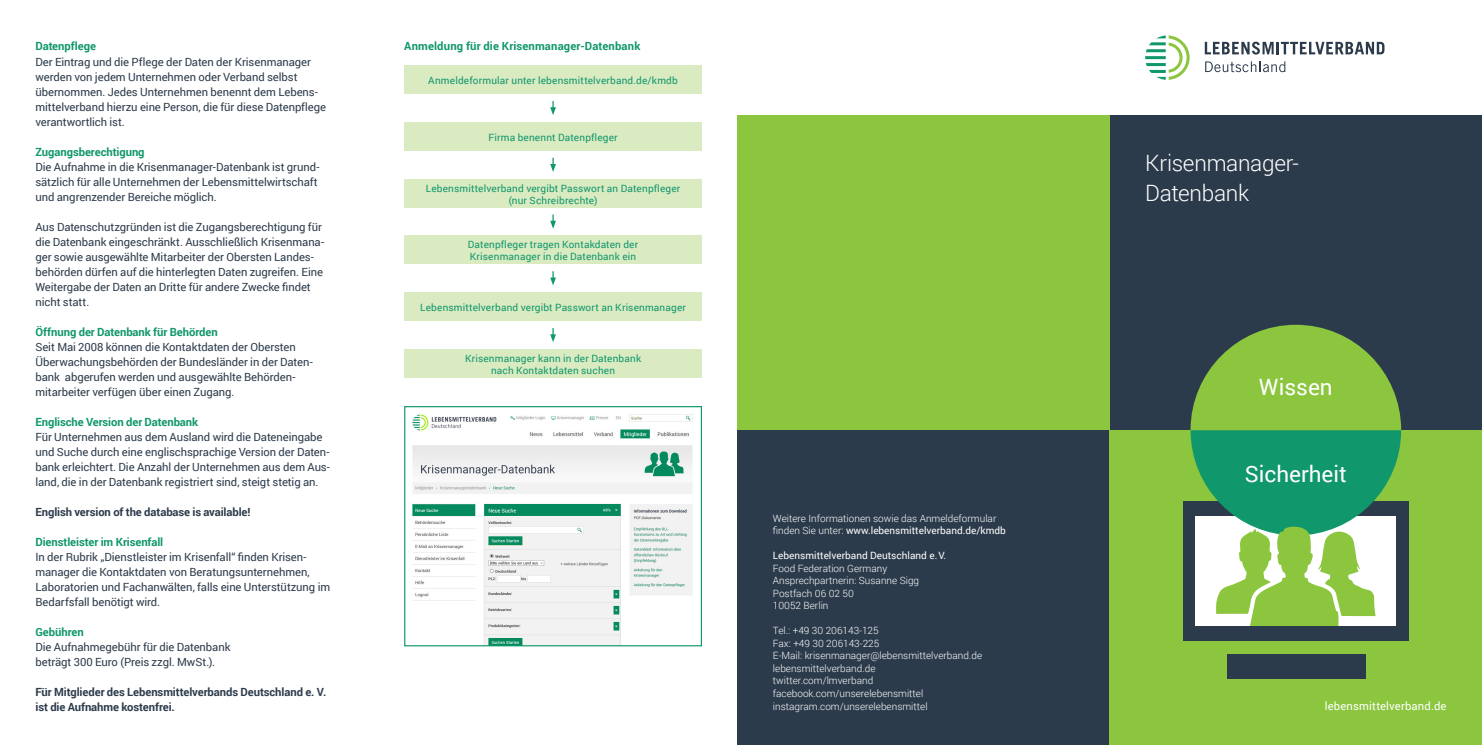
<style>
.page{position:relative;width:1482px;height:745px;background:#fff}
.page>*{position:absolute;margin:0;border:0;box-sizing:border-box;transform-origin:0 0}
.t1{font:300 22.5px/30px "Roboto";letter-spacing:-.015em;color:#fff}
.t2{font:22.5px "Roboto";color:#fff}
.t3{font:11.25px/15px "Roboto";letter-spacing:-.005em;color:#2c3b4b}
.t4{font:700 11.25px "Roboto";letter-spacing:-.005em;color:#10976c}
.t5{font:700 11.25px/15px "Roboto";letter-spacing:-.01em;color:#2c3b4b}
.t6{font:700 11.25px "Roboto";letter-spacing:.015em;color:#10976c}
.t7{font:11.25px "Roboto";letter-spacing:.015em;color:#fff}
.t8{font:300 10px/12.5px "Roboto";color:#fff}
.t9{font:10px/12px "Roboto";letter-spacing:.02em;color:#10976c;text-align:center}
.t10{font:10px "Roboto";color:#fff}
.s1{font-weight:400}
</style>
<div class="page">
<div style="left:737px;top:430px;width:372px;height:314px;background:#2c3b4b"></div>
<div style="left:1109px;top:430px;width:372px;height:314px;background:#8bc63e"></div>
<div style="left:1182px;top:500px;width:226px;height:139px;background:#2c3b4b"></div>
<div style="left:1227px;top:654px;width:139px;height:24px;background:#2c3b4b"></div>
<div style="left:1109px;top:115px;width:372px;height:315px;background:#2c3b4b"></div>
<svg style="left:1145px;top:35px;width:44px;height:45px"></svg>
<svg style="left:1204px;top:42px;width:180px;height:13px"></svg>
<svg style="left:1205px;top:61px;width:80px;height:11px"></svg>
<svg style="left:1190px;top:324px;width:210px;height:301px;background:#70b069"></svg>
<img style="left:412px;top:414px;width:281px;height:230px">
<div style="left:404px;top:406px;width:298px;height:240px;border:1px solid #10976c"></div>
<div style="left:737px;top:115px;width:372px;height:315px;background:#8bc63e"></div>
<div style="left:404px;top:65px;width:298px;height:29px;background:#daeac1"></div>
<div style="left:404px;top:122px;width:298px;height:28px;background:#daeac1"></div>
<div style="left:404px;top:179px;width:298px;height:28px;background:#daeac1"></div>
<div style="left:404px;top:236px;width:298px;height:28px;background:#daeac1"></div>
<div style="left:404px;top:292px;width:298px;height:29px;background:#daeac1"></div>
<div style="left:404px;top:349px;width:298px;height:28px;background:#daeac1"></div>
<svg style="left:550px;top:101px;width:6px;height:14px"></svg>
<svg style="left:550px;top:214px;width:6px;height:14px"></svg>
<svg style="left:550px;top:271px;width:6px;height:14px"></svg>
<svg style="left:550px;top:328px;width:6px;height:14px"></svg>
<svg style="left:550px;top:158px;width:6px;height:14px"></svg>
<p class="t4" style="left:35px;top:38px;width:62px">Datenpflege</p>
<p class="t3" style="left:35px;top:54px;width:292px">Der Eintrag und die Pflege der Daten der Krisenmanager werden von jedem Unternehmen oder Verband selbst übernommen. Jedes Unternehmen benennt dem Lebens&shy;mittelverband hierzu eine Person, die für diese Datenpflege verantwortlich ist.</p>
<p class="t4" style="left:35px;top:143px;width:111px">Zugangsberechtigung</p>
<p class="t3" style="left:35px;top:158px;width:285px">Die Aufnahme in die Krisenmanager-Datenbank ist grund&shy;sätzlich für alle Unternehmen der Lebensmittelwirtschaft und angrenzender Bereiche möglich.</p>
<p class="t3" style="left:35px;top:218px;width:290px">Aus Datenschutzgründen ist die Zugangsberechtigung für die Datenbank eingeschränkt. Ausschließlich Krisenmana&shy;ger sowie ausgewählte Mitarbeiter der Obersten Landes&shy;behörden dürfen auf die hinterlegten Daten zugreifen. Eine Weitergabe der Daten an Dritte für andere Zwecke findet nicht statt.</p>
<p class="t4" style="left:35px;top:323px;width:184px">Öffnung der Datenbank für Behörden</p>
<p class="t3" style="left:35px;top:338px;width:279px">Seit Mai 2008 können die Kontaktdaten der Obersten Überwachungsbehörden der Bundesländer in der Daten&shy;bank abgerufen werden und ausgewählte Behörden&shy;mitarbeiter verfügen über einen Zugang.</p>
<p class="t4" style="left:35px;top:413px;width:164px">Englische Version der Datenbank</p>
<p class="t3" style="left:35px;top:428px;width:296px">Für Unternehmen aus dem Ausland wird die Dateneingabe und Suche durch eine englischsprachige Version der Daten&shy;bank erleichtert. Die Anzahl der Unternehmen aus dem Aus&shy;land, die in der Datenbank registriert sind, steigt stetig an.</p>
<p class="t5" style="left:35px;top:503px;width:217px">English version of the database is available!</p>
<p class="t4" style="left:35px;top:533px;width:129px">Dienstleister im Krisenfall</p>
<p class="t3" style="left:35px;top:548px;width:296px">In der Rubrik „Dienstleister im Krisenfall“ finden Krisen&shy;manager die Kontaktdaten von Beratungsunternehmen, Laboratorien und Fachanwälten, falls eine Unterstützung im Bedarfsfall benötigt wird.</p>
<p class="t4" style="left:35px;top:623px;width:50px">Gebühren</p>
<p class="t3" style="left:35px;top:638px;width:196px">Die Aufnahmegebühr für die Datenbank beträgt 300 Euro (Preis zzgl. MwSt.).</p>
<p class="t5" style="left:35px;top:683px;width:292px">Für Mitglieder des Lebensmittelverbands Deutschland e. V. ist die Aufnahme kostenfrei.</p>
<p class="t6" style="left:404px;top:38px;width:238px">Anmeldung für die Krisenmanager-Datenbank</p>
<p class="t9" style="left:428px;top:74px;width:251px">Anmeldeformular unter lebensmittelverband.de/kmdb</p>
<p class="t9" style="left:488px;top:131px;width:131px">Firma benennt Datenpfleger</p>
<p class="t9" style="left:426px;top:181px;width:256px">Lebensmittelverband vergibt Passwort an Datenpfleger (nur Schreibrechte)</p>
<p class="t9" style="left:468px;top:238px;width:172px;text-align:left">Datenpfleger tragen Kontakdaten der<br>Krisenmanager in die Datenbank ein</p>
<p class="t9" style="left:420px;top:301px;width:267px">Lebensmittelverband vergibt Passwort an Krisenmanager</p>
<p class="t9" style="left:465px;top:351px;width:178px">Krisenmanager kann in der Datenbank nach Kontaktdaten suchen</p>
<p class="t8" style="left:772px;top:511px;width:234px">Weitere Informationen sowie das Anmeldeformular finden Sie unter: <span class="s1">www.lebensmittelverband.de/kmdb</span></p>
<p class="t10" style="left:772px;top:548px;width:175px">Lebensmittelverband Deutschland e. V.</p>
<p class="t8" style="left:772px;top:561px;width:148px">Food Federation Germany<br>Ansprechpartnerin: Susanne Sigg<br>Postfach 06 02 50<br>10052 Berlin</p>
<p class="t8" style="left:772px;top:624px;width:211px">Tel.: +49 30 206143-125<br>Fax: +49 30 206143-225<br>E-Mail: krisenmanager@lebensmittelverband.de lebensmittelverband.de<br>twitter.com/lmverband facebook.com/unserelebensmittel instagram.com/unserelebensmittel</p>
<h1 class="t1" style="left:1145px;top:147px;width:155px">Krisenmanager-<br>Datenbank</h1>
<h1 class="t2" style="left:1258px;top:370px;width:75px">Wissen</h1>
<h1 class="t2" style="left:1244px;top:458px;width:104px">Sicherheit</h1>
<p class="t7" style="left:1324px;top:697px;width:123px">lebensmittelverband.de</p>
</div>
